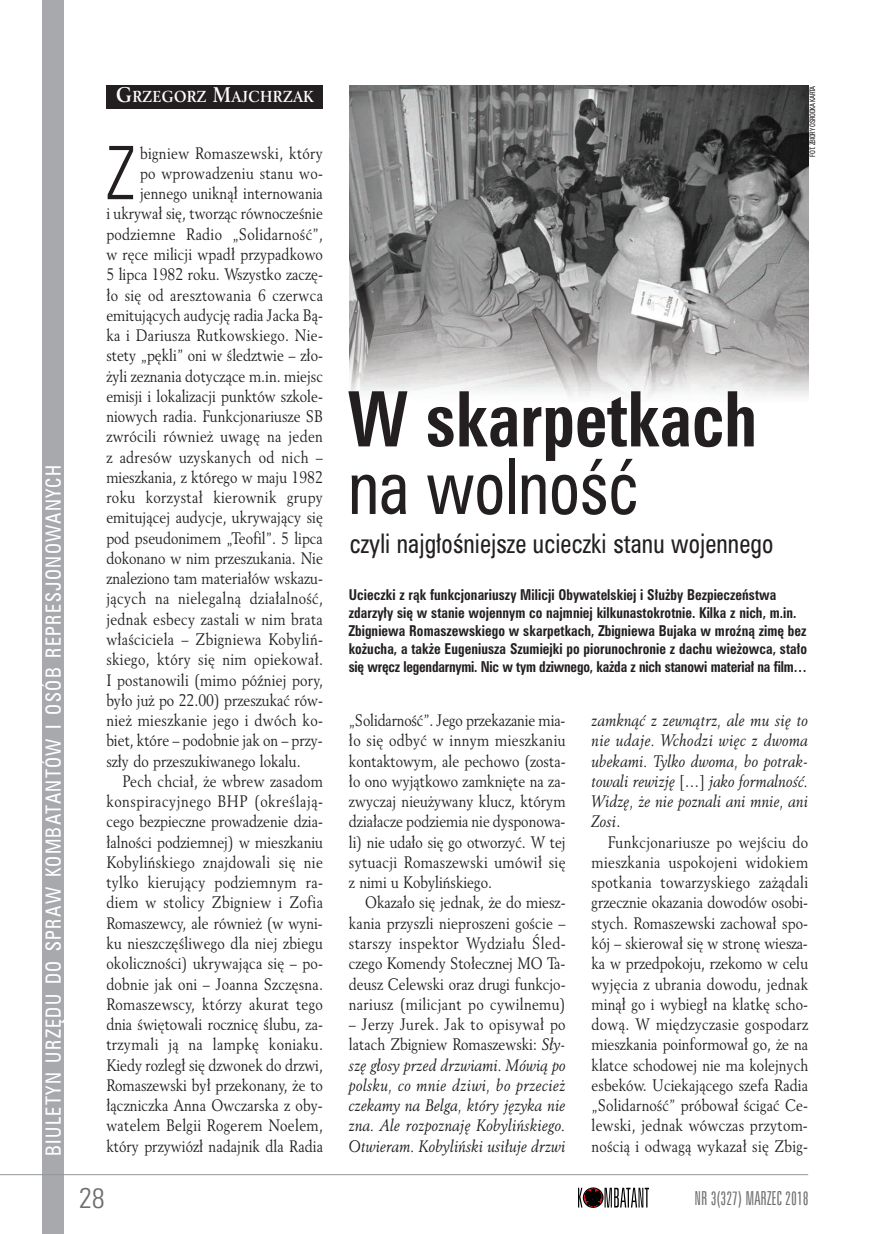
<style>
.page{position:relative;width:872px;height:1234px;background:#fff}
.page>*{position:absolute;margin:0;border:0;box-sizing:border-box;transform-origin:0 0}
.t1{font:76.5px "Zurich Cn EU Bold";color:#231f20;scale:.87 1}
.t2{font:76.5px "Zurich Cn EU Normal";color:#231f20;scale:.87 1}
.t3{font:73.95px "Zurich Lt Cn EU Normal";color:#231f20;scale:.87 1}
.t4{font:28.5px "Zurich Lt Cn EU Normal";color:#6c6d70}
.t5{font:27px "Zurich Cn EU Normal";letter-spacing:.005em;color:#231f20;scale:.9 1}
.t6{font:21px "Zurich Cn EU Normal";letter-spacing:.07em;color:#fff;scale:.92 1}
.t7{font:19.2px "Zurich Lt X Cn EU Normal";color:#6c6d70}
.t8{font:16.5px/20.2px "Revival 565 EU Normal";letter-spacing:.01em;color:#231f20;text-align:justify;scale:.87 1}
.t9{font:16.5px/20.2px "Revival 565 EU Italic";color:#231f20;text-align:justify;scale:.87 1}
.t10{font:16.5px "Revival 565 EU Normal";letter-spacing:.04em;color:#231f20;scale:.87 1}
.t11{font:15.75px "Revival 565 EU Bold";letter-spacing:.02em;color:#fff;scale:.9 1}
.t12{font:15px/18px "Zurich Cn EU Bold";letter-spacing:.005em;color:#231f20;scale:.9 1}
.t13{font:7.5px "Zurich Cn EU Normal";letter-spacing:-.05em;color:#231f20;scale:.9 1}
.s1{font-size:21px}
.s2{font-family:"Revival 565 EU Italic"}
.s3{font-family:"Revival 565 EU Normal"}
</style>
<div class="page">
<svg style="left:578px;top:1187px;width:71px;height:20px"></svg>
<div style="left:43px;top:0;width:21px;height:1233px;background:#a8a9ad"></div>
<hr style="left:0;top:1173px;width:808px;height:1px;background:#939598">
<img style="left:350px;top:85px;width:458px;height:204px">
<div style="left:106px;top:85px;width:217px;height:23px;background:#231f20"></div>
<img style="left:349px;top:289px;width:460px;height:65px">
<img style="left:350px;top:354px;width:458px;height:43px">
<p class="t11" style="left:116px;top:87px;width:221px"><span class="s1">G</span>RZEGORZ <span class="s1">M</span>AJCHRZAK</p>
<p class="t6" style="left:41px;top:1155px;width:752px;rotate:-90deg">BIULETYN URZĘDU DO SPRAW KOMBATANTÓW I OSÓB REPRESJONOWANYCH</p>
<h2 class="t3" style="left:106px;top:128px;width:34px">Z</h2>
<p class="t8" style="left:140px;top:143px;width:212px">bigniew Romaszewski, który</p>
<p class="t8" style="left:140px;top:164px;width:212px">po wprowadzeniu stanu wo-</p>
<p class="t8" style="left:140px;top:184px;width:212px">jennego uniknął internowania</p>
<p class="t8" style="left:106px;top:204px;width:250px">i ukrywał się, tworząc równocześnie</p>
<p class="t8" style="left:106px;top:224px;width:250px">podziemne Radio „Solidarność”,</p>
<p class="t8" style="left:106px;top:245px;width:250px">w ręce milicji wpadł przypadkowo</p>
<p class="t8" style="left:106px;top:265px;width:250px">5 lipca 1982 roku. Wszystko zaczę-</p>
<p class="t8" style="left:106px;top:285px;width:250px">ło się od aresztowania 6 czerwca</p>
<p class="t8" style="left:106px;top:305px;width:250px">emitujących audycję radia Jacka Bą-</p>
<p class="t8" style="left:106px;top:326px;width:250px">ka i Dariusza Rutkowskiego. Nie-</p>
<p class="t8" style="left:106px;top:346px;width:250px">stety „pękli” oni w śledztwie – zło-</p>
<p class="t8" style="left:106px;top:366px;width:250px">żyli zeznania dotyczące m.in. miejsc</p>
<p class="t8" style="left:106px;top:386px;width:250px">emisji i lokalizacji punktów szkole-</p>
<p class="t8" style="left:106px;top:407px;width:250px">niowych radia. Funkcjonariusze SB</p>
<p class="t8" style="left:106px;top:427px;width:250px">zwrócili również uwagę na jeden</p>
<p class="t8" style="left:106px;top:447px;width:250px">z adresów uzyskanych od nich –</p>
<p class="t8" style="left:106px;top:467px;width:250px">mieszkania, z którego w maju 1982</p>
<p class="t8" style="left:106px;top:488px;width:250px">roku korzystał kierownik grupy</p>
<p class="t8" style="left:106px;top:508px;width:250px">emitującej audycje, ukrywający się</p>
<p class="t8" style="left:106px;top:528px;width:250px">pod pseudonimem „Teofil”. 5 lipca</p>
<p class="t8" style="left:106px;top:548px;width:250px">dokonano w nim przeszukania. Nie</p>
<p class="t8" style="left:106px;top:569px;width:250px">znaleziono tam materiałów wskazu-</p>
<p class="t8" style="left:106px;top:589px;width:251px">jących na nielegalną działalność,</p>
<p class="t8" style="left:106px;top:609px;width:250px">jednak esbecy zastali w nim brata</p>
<p class="t8" style="left:106px;top:629px;width:250px">właściciela – Zbigniewa Kobyliń-</p>
<p class="t8" style="left:106px;top:650px;width:250px">skiego, który się nim opiekował.</p>
<p class="t8" style="left:106px;top:670px;width:250px">I postanowili (mimo później pory,</p>
<p class="t8" style="left:106px;top:690px;width:250px">było już po 22.00) przeszukać rów-</p>
<p class="t8" style="left:106px;top:710px;width:250px">nież mieszkanie jego i dwóch ko-</p>
<p class="t8" style="left:106px;top:731px;width:250px">biet, które – podobnie jak on – przy-</p>
<p class="t8" style="left:106px;top:751px;width:225px">szły do przeszukiwanego lokalu.</p>
<p class="t8" style="left:122px;top:771px;width:232px">Pech chciał, że wbrew zasadom</p>
<p class="t10" style="left:106px;top:791px;width:251px">konspiracyjnego BHP (określają-</p>
<p class="t8" style="left:106px;top:812px;width:250px">cego bezpieczne prowadzenie dzia-</p>
<p class="t8" style="left:106px;top:832px;width:251px">łalności podziemnej) w mieszkaniu</p>
<p class="t8" style="left:106px;top:852px;width:250px">Kobylińskiego znajdowali się nie</p>
<p class="t8" style="left:106px;top:872px;width:250px">tylko kierujący podziemnym ra-</p>
<p class="t8" style="left:106px;top:893px;width:250px">diem w stolicy Zbigniew i Zofia</p>
<p class="t8" style="left:106px;top:913px;width:250px">Romaszewcy, ale również (w wyni-</p>
<p class="t8" style="left:106px;top:933px;width:250px">ku nieszczęśliwego dla niej zbiegu</p>
<p class="t8" style="left:106px;top:953px;width:250px">okoliczności) ukrywająca się – po-</p>
<p class="t8" style="left:106px;top:974px;width:250px">dobnie jak oni – Joanna Szczęsna.</p>
<p class="t8" style="left:106px;top:994px;width:250px">Romaszewscy, którzy akurat tego</p>
<p class="t8" style="left:106px;top:1014px;width:250px">dnia świętowali rocznicę ślubu, za-</p>
<p class="t8" style="left:106px;top:1034px;width:250px">trzymali ją na lampkę koniaku.</p>
<p class="t8" style="left:106px;top:1055px;width:250px">Kiedy rozległ się dzwonek do drzwi,</p>
<p class="t8" style="left:106px;top:1075px;width:250px">Romaszewski był przekonany, że to</p>
<p class="t8" style="left:106px;top:1095px;width:250px">łączniczka Anna Owczarska z oby-</p>
<p class="t8" style="left:106px;top:1115px;width:250px">watelem Belgii Rogerem Noelem,</p>
<p class="t8" style="left:106px;top:1136px;width:250px">który przywiózł nadajnik dla Radia</p>
<h3 class="t4" style="left:79px;top:1179px;width:28px">28</h3>
<p class="t13" style="left:808px;top:157px;width:80px;rotate:-90deg">FOT. ZBIORY OŚRODKA KARTA</p>
<h1 class="t1" style="left:348px;top:372px;width:471px">W skarpetkach</h1>
<h1 class="t2" style="left:348px;top:440px;width:335px">na wolność</h1>
<h3 class="t5" style="left:350px;top:527px;width:472px">czyli najgłośniejsze ucieczki stanu wojennego</h3>
<p class="t12" style="left:349px;top:585px;width:510px">Ucieczki z rąk funkcjonariuszy Milicji Obywatelskiej i Służby Bezpieczeństwa zdarzyły się w stanie wojennym co najmniej kilkunastokrotnie. Kilka z nich, m.in.<br>Zbigniewa Romaszewskiego w skarpetkach, Zbigniewa Bujaka w mroźną zimę bez kożucha, a także Eugeniusza Szumiejki po piorunochronie z dachu wieżowca, stało się wręcz legendarnymi. Nic w tym dziwnego, każda z nich stanowi materiał na film…</p>
<p class="t8" style="left:349px;top:710px;width:250px">„Solidarność”. Jego przekazanie mia&shy;ło się odbyć w innym mieszkaniu kontaktowym, ale pechowo (zosta&shy;ło ono wyjątkowo zamknięte na za&shy;zwyczaj nieużywany klucz, którym działacze podziemia nie dysponowa&shy;li) nie udało się go otworzyć. W tej sytuacji Romaszewski umówił się z nimi u Kobylińskiego.</p>
<p class="t8" style="left:349px;top:893px;width:250px;text-indent:16px">Okazało się jednak, że do miesz&shy;kania przyszli nieproszeni goście – starszy inspektor Wydziału Śled&shy;czego Komendy Stołecznej MO Ta&shy;deusz Celewski oraz drugi funkcjo&shy;nariusz (milicjant po cywilnemu)</p>
<p class="t8" style="left:349px;top:1014px;width:250px">– Jerzy Jurek. Jak to opisywał po latach Zbigniew Romaszewski: <span class="s2">Sły-</span></p>
<p class="t9" style="left:349px;top:1055px;width:250px">szę głosy przed drzwiami. Mówią po polsku, co mnie dziwi, bo przecież czekamy na Belga, który języka nie zna. Ale rozpoznaję Kobylińskiego.<br>Otwieram. Kobyliński usiłuje drzwi</p>
<p class="t9" style="left:591px;top:710px;width:250px">zamknąć z zewnątrz, ale mu się to nie udaje. Wchodzi więc z dwoma ubekami. Tylko dwoma, bo potrak&shy;towali rewizję <span class="s3">[…]</span> jako formalność.<br>Widzę, że nie poznali ani mnie, ani Zosi<span class="s3">.</span></p>
<p class="t8" style="left:591px;top:832px;width:250px;text-indent:16px">Funkcjonariusze po wejściu do mieszkania uspokojeni widokiem spotkania towarzyskiego zażądali grzecznie okazania dowodów osobi&shy;stych. Romaszewski zachował spo&shy;kój – skierował się w stronę wiesza&shy;ka w przedpokoju, rzekomo w celu wyjęcia z ubrania dowodu, jednak minął go i wybiegł na klatkę scho&shy;dową. W międzyczasie gospodarz mieszkania poinformował go, że na klatce schodowej nie ma kolejnych esbeków. Uciekającego szefa Radia „Solidarność” próbował ścigać Ce&shy;lewski, jednak wówczas przytom&shy;nością i odwagą wykazał się Zbig-</p>
<p class="t7" style="left:694px;top:1186px;width:116px">NR 3(327) MARZEC 2018</p>
</div>
